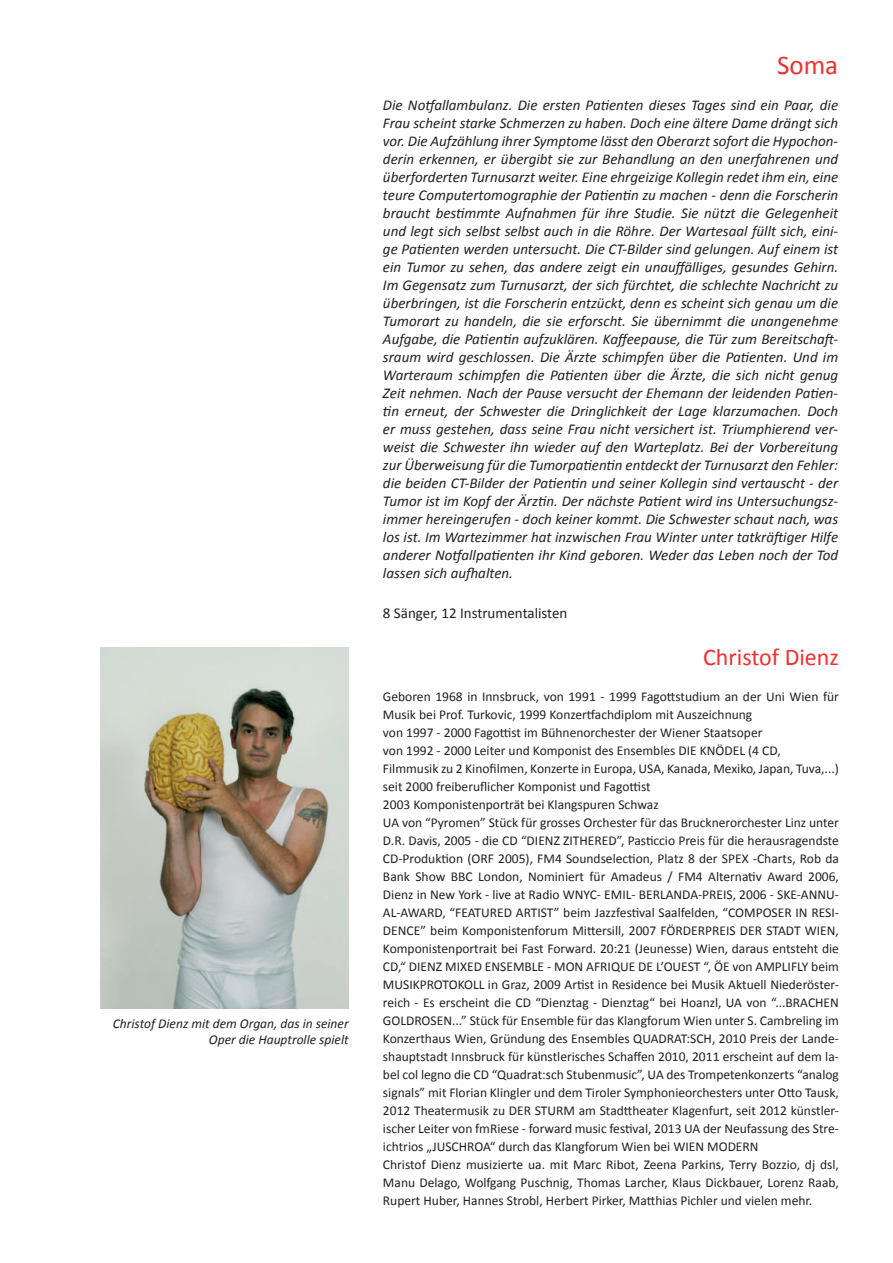
<style>
.page{position:relative;width:893px;height:1263px;background:#fff}
.page>*{position:absolute;margin:0;border:0;box-sizing:border-box;transform-origin:0 0}
.t1{font:27px "Calibri";color:#ee2f2e}
.t2{font:24px "Calibri";color:#ee2f2e}
.t3{font:italic 15px/18px "Calibri";color:#231f20;text-align:justify}
.t4{font:15px "Calibri";color:#231f20}
.t5{font:13.5px/18px "Calibri";color:#231f20}
.t6{font:italic 13.5px/16.2px "Calibri";color:#231f20;text-align:right}
</style>
<div class="page">
<img style="left:100px;top:647px;width:249px;height:361px">
<p class="t6" style="left:113px;top:1016px;width:237px">Christof Dienz mit dem Organ, das in seiner<br>Oper die Hauptrolle spielt</p>
<h1 class="t1" style="left:777px;top:56px;width:63px">Soma</h1>
<p class="t3" style="left:383px;top:96px;width:457px">Die Notfallambulanz. Die ersten Patienten dieses Tages sind ein Paar, die Frau scheint starke Schmerzen zu haben. Doch eine ältere Dame drängt sich vor. Die Aufzählung ihrer Symptome lässt den Oberarzt sofort die Hypochon&shy;derin erkennen, er übergibt sie zur Behandlung an den unerfahrenen und überforderten Turnusarzt weiter. Eine ehrgeizige Kollegin redet ihm ein, eine teure Computertomographie der Patientin zu machen - denn die Forscherin braucht bestimmte Aufnahmen für ihre Studie. Sie nützt die Gelegenheit und legt sich selbst selbst auch in die Röhre. Der Wartesaal füllt sich, eini&shy;ge Patienten werden untersucht. Die CT-Bilder sind gelungen. Auf einem ist ein Tumor zu sehen, das andere zeigt ein unauffälliges, gesundes Gehirn.<br>Im Gegensatz zum Turnusarzt, der sich fürchtet, die schlechte Nachricht zu überbringen, ist die Forscherin entzückt, denn es scheint sich genau um die Tumorart zu handeln, die sie erforscht. Sie übernimmt die unangenehme Aufgabe, die Patientin aufzuklären. Kaffeepause, die Tür zum Bereitschaft&shy;sraum wird geschlossen. Die Ärzte schimpfen über die Patienten. Und im Warteraum schimpfen die Patienten über die Ärzte, die sich nicht genug Zeit nehmen. Nach der Pause versucht der Ehemann der leidenden Patien&shy;tin erneut, der Schwester die Dringlichkeit der Lage klarzumachen. Doch er muss gestehen, dass seine Frau nicht versichert ist. Triumphierend ver&shy;weist die Schwester ihn wieder auf den Warteplatz. Bei der Vorbereitung zur Überweisung für die Tumorpatientin entdeckt der Turnusarzt den Fehler: die beiden CT-Bilder der Patientin und seiner Kollegin sind vertauscht - der Tumor ist im Kopf der Ärztin. Der nächste Patient wird ins Untersuchungsz&shy;immer hereingerufen - doch keiner kommt. Die Schwester schaut nach, was los ist. Im Wartezimmer hat inzwischen Frau Winter unter tatkräftiger Hilfe anderer Notfallpatienten ihr Kind geboren. Weder das Leben noch der Tod lassen sich aufhalten.</p>
<p class="t4" style="left:383px;top:603px;width:186px">8 Sänger, 12 Instrumentalisten</p>
<h2 class="t2" style="left:703px;top:642px;width:137px">Christof Dienz</h2>
<p class="t5" style="left:383px;top:688px;width:457px">Geboren 1968 in Innsbruck, von 1991 - 1999 Fagottstudium an der Uni Wien für Musik bei Prof. Turkovic, 1999 Konzertfachdiplom mit Auszeichnung<br>von 1997 - 2000 Fagottist im Bühnenorchester der Wiener Staatsoper<br>von 1992 - 2000 Leiter und Komponist des Ensembles DIE KNÖDEL (4 CD, Filmmusik zu 2 Kinofilmen, Konzerte in Europa, USA, Kanada, Mexiko, Japan, Tuva,...) seit 2000 freiberuflicher Komponist und Fagottist<br>2003 Komponistenporträt bei Klangspuren Schwaz<br>UA von “Pyromen” Stück für grosses Orchester für das Brucknerorchester Linz unter D.R. Davis, 2005 - die CD “DIENZ ZITHERED”, Pasticcio Preis für die herausragendste CD-Produktion (ORF 2005), FM4 Soundselection, Platz 8 der SPEX -Charts, Rob da Bank Show BBC London, Nominiert für Amadeus / FM4 Alternativ Award 2006, Dienz in New York - live at Radio WNYC- EMIL- BERLANDA-PREIS, 2006 - SKE-ANNU-AL-AWARD, “FEATURED ARTIST” beim Jazzfestival Saalfelden, “COMPOSER IN RESI-DENCE” beim Komponistenforum Mittersill, 2007 FÖRDERPREIS DER STADT WIEN, Komponistenportrait bei Fast Forward. 20:21 (Jeunesse) Wien, daraus entsteht die CD,“ DIENZ MIXED ENSEMBLE - MON AFRIQUE DE L’OUEST “, ÖE von AMPLIFLY beim MUSIKPROTOKOLL in Graz, 2009 Artist in Residence bei Musik Aktuell Niederöster&shy;reich - Es erscheint die CD “Dienztag - Dienztag“ bei Hoanzl, UA von “...BRACHEN GOLDROSEN...” Stück für Ensemble für das Klangforum Wien unter S. Cambreling im Konzerthaus Wien, Gründung des Ensembles QUADRAT:SCH, 2010 Preis der Lande&shy;shauptstadt Innsbruck für künstlerisches Schaffen 2010, 2011 erscheint auf dem la&shy;bel col legno die CD “Quadrat:sch Stubenmusic”, UA des Trompetenkonzerts “analog signals” mit Florian Klingler und dem Tiroler Symphonieorchesters unter Otto Tausk, 2012 Theatermusik zu DER STURM am Stadttheater Klagenfurt, seit 2012 künstler&shy;ischer Leiter von fmRiese - forward music festival, 2013 UA der Neufassung des Stre&shy;ichtrios „JUSCHROA“ durch das Klangforum Wien bei WIEN MODERN<br>Christof Dienz musizierte ua. mit Marc Ribot, Zeena Parkins, Terry Bozzio, dj dsl, Manu Delago, Wolfgang Puschnig, Thomas Larcher, Klaus Dickbauer, Lorenz Raab, Rupert Huber, Hannes Strobl, Herbert Pirker, Matthias Pichler und vielen mehr.</p>
</div>
